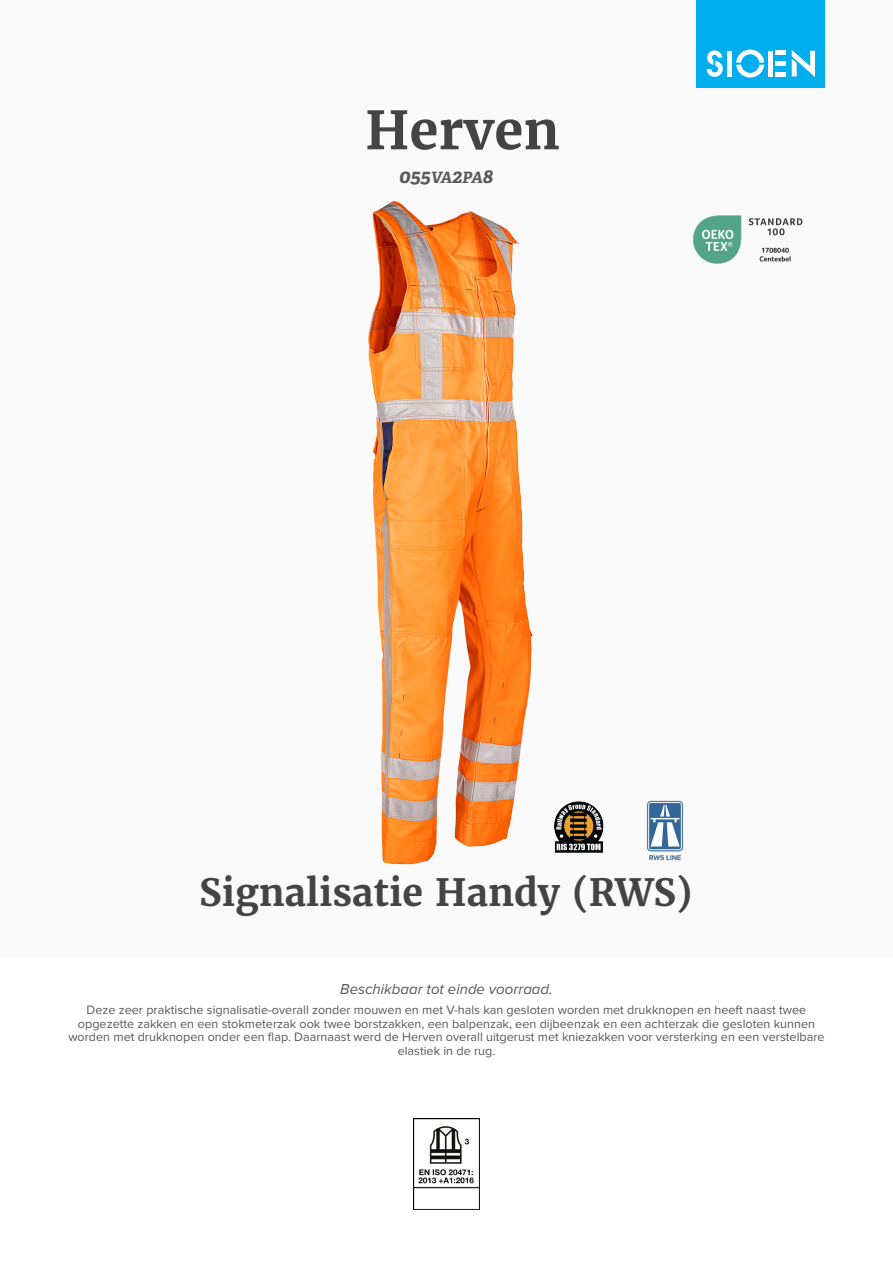
<style>
.page{position:relative;width:893px;height:1263px;background:#fff}
.page>*{position:absolute;margin:0;border:0;box-sizing:border-box;transform-origin:0 0}
.product_name{font:700 52.5px "Merriweather";color:#444}
.product_h2{font:700 37.5px "Merriweather";color:#444}
.product_ref{font:italic 700 19.5px "Adelle";color:#57585a}
.product_description{font:italic 15px "Proxima Nova";color:#57585a}
.product_description-2{font:12.6px/13.6px "Proxima Nova";color:#57585a;text-align:center}
.s1{font-size:15.6px}
</style>
<div class="page">
<div style="left:0;top:0;width:893px;height:957px;background:#fafafa"></div>
<div style="left:697px;top:0;width:128px;height:88px;background:#00aeef"></div>
<svg style="left:707px;top:50px;width:16px;height:27px"></svg>
<svg style="left:736px;top:50px;width:28px;height:28px"></svg>
<div style="left:727px;top:51px;width:5px;height:26px;background:#fff"></div>
<div style="left:768px;top:51px;width:5px;height:26px;background:#fff"></div>
<div style="left:775px;top:72px;width:11px;height:5px;background:#fff"></div>
<div style="left:775px;top:61px;width:11px;height:5px;background:#fff"></div>
<hr style="left:775px;top:51px;width:11px;height:4px;background:#fff">
<svg style="left:792px;top:50px;width:23px;height:27px"></svg>
<img style="left:693px;top:215px;width:110px;height:49px">
<img style="left:413px;top:1118px;width:67px;height:92px">
<img style="left:368px;top:201px;width:316px;height:664px">
<p class="product_name" style="left:365px;top:97px;width:196px">Herven</p>
<p class="product_ref" style="left:399px;top:164px;width:95px">055<span class="s1">VA</span>2<span class="s1">PA</span>8</p>
<p class="product_h2" style="left:199px;top:868px;width:495px">Signalisatie Handy (RWS)</p>
<p class="product_description" style="left:340px;top:980px;width:214px">Beschikbaar tot einde voorraad.</p>
<p class="product_description-2" style="left:68px;top:1002px;width:758px">Deze zeer praktische signalisatie-overall zonder mouwen en met V-hals kan gesloten worden met drukknopen en heeft naast twee opgezette zakken en een stokmeterzak ook twee borstzakken, een balpenzak, een dijbeenzak en een achterzak die gesloten kunnen worden met drukknopen onder een flap. Daarnaast werd de Herven overall uitgerust met kniezakken voor versterking en een verstelbare elastiek in de rug.</p>
</div>
